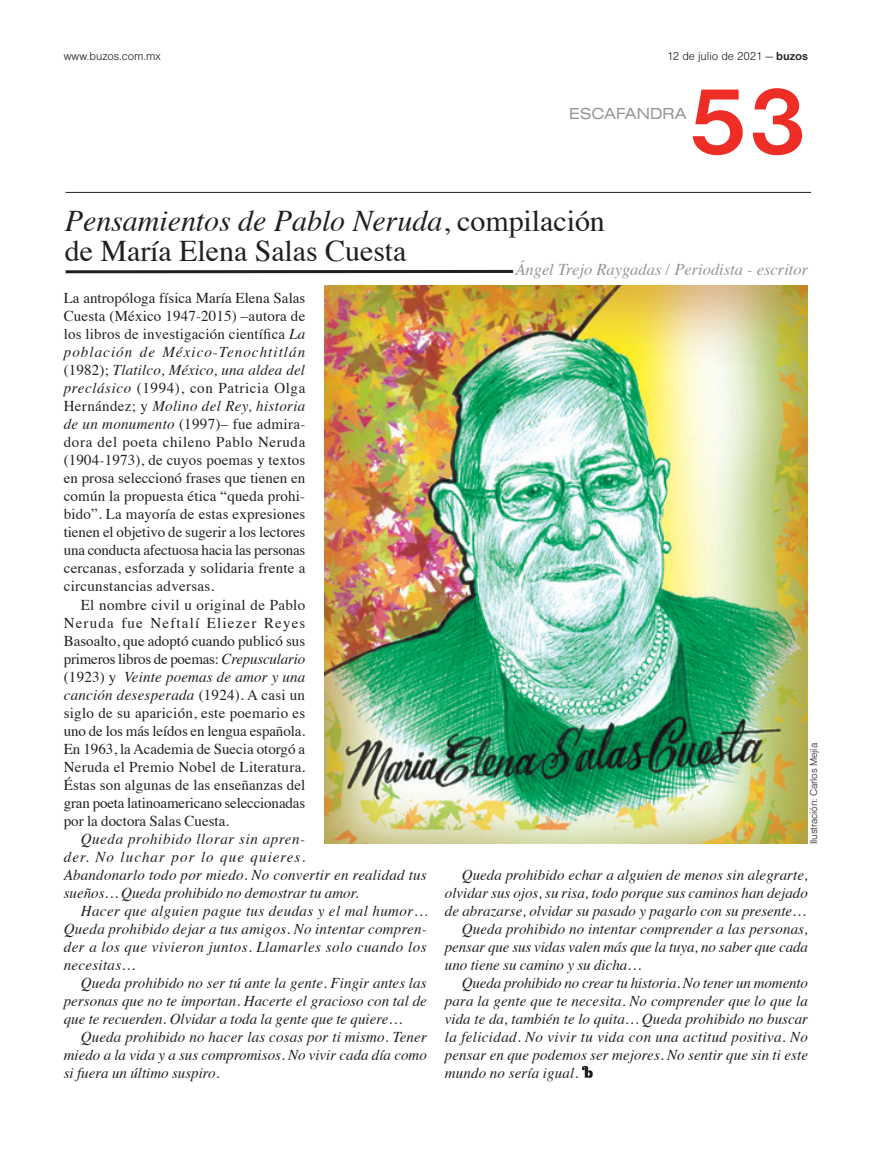
<style>
.page{position:relative;width:893px;height:1149px;background:#fff}
.page>*{position:absolute;margin:0;border:0;box-sizing:border-box;transform-origin:0 0}
.t1{font:700 98.55px "Nimbus Sans DOT";color:#ee2d27}
.t2{font:30px/30px "Times";color:#231f20}
.t3{font:italic 16.5px "Times";color:#939598}
.t4{font:16.5px "Nimbus San D Regu Exte";color:#939598}
.t5{font:italic 15px/18px "Times";color:#231f20;text-align:justify}
.t6{font:15px/18px "Times";letter-spacing:.01em;color:#231f20;text-align:justify}
.t7{font:italic 15px "Times";letter-spacing:.025em;color:#231f20}
.t8{font:12px "Nimbus Sans DOT Ligh";color:#231f20}
.t9{font:10.5px "Nimbus Sans DOT Ligh";letter-spacing:-.01em;color:#231f20}
.s1{font-family:"Nimbus Sans DOT";font-weight:700}
.s2{font-style:italic}
</style>
<div class="page">
<img style="left:324px;top:285px;width:484px;height:558px">
<hr style="left:66px;top:192px;width:745px;height:1px;background:#231f20">
<hr style="left:66px;top:270px;width:447px;height:3px;background:#231f20">
<svg style="left:582px;top:1065px;width:11px;height:12px"></svg>
<p class="t8" style="left:64px;top:50px;width:99px">www.buzos.com.mx</p>
<p class="t8" style="left:667px;top:50px;width:142px">12 de julio de 2021 — <span class="s1">buzos</span></p>
<h1 class="t1" style="left:686px;top:66px;width:124px">53</h1>
<p class="t4" style="left:569px;top:104px;width:119px">ESCAFANDRA</p>
<h2 class="t2" style="left:65px;top:204px;width:542px"><span class="s2">Pensamientos de Pablo Neruda</span>, compilación de María Elena Salas Cuesta</h2>
<p class="t3" style="left:515px;top:255px;width:294px">Ángel Trejo Raygadas / Periodista - escritor</p>
<p class="t6" style="left:64px;top:288px;width:243px">La antropóloga física María Elena Salas Cuesta (México 1947-2015) –autora de los libros de investigación científica <span class="s2">La población de México</span>-<span class="s2">Tenochtitlán </span>(1982); <span class="s2">Tlatilco, México, una aldea del preclásico</span> (1994), con Patricia Olga Hernández; y <span class="s2">Molino del Rey, historia de un monumento</span> (1997)– fue admira&shy;dora del poeta chileno Pablo Neruda (1904-1973), de cuyos poemas y textos en prosa seleccionó frases que tienen en común la propuesta ética “queda prohi&shy;bido”. La mayoría de estas expresiones tienen el objetivo de sugerir a los lectores una conducta afectuosa hacia las personas cercanas, esforzada y solidaria frente a circunstancias adversas.</p>
<p class="t6" style="left:64px;top:594px;width:243px;text-indent:17px">El nombre civil u original de Pablo Neruda fue Neftalí Eliezer Reyes Basoalto, que adoptó cuando publicó sus primeros libros de poemas: <span class="s2">Crepusculario </span>(1923) y <span class="s2">Veinte poemas de amor y una canción desesperada</span> (1924). A casi un siglo de su aparición, este poemario es uno de los más leídos en lengua española.<br>En 1963, la Academia de Suecia otorgó a Neruda el Premio Nobel de Literatura.<br>Éstas son algunas de las enseñanzas del gran poeta latinoamericano seleccionadas por la doctora Salas Cuesta.</p>
<p class="t5" style="left:64px;top:828px;width:364px;text-align:left;text-indent:17px">Queda prohibido llorar sin apren-<br>der. No luchar por lo que quieres.<br>Abandonarlo todo por miedo. No convertir en realidad tus sueños… Queda prohibido no demostrar tu amor.</p>
<p class="t5" style="left:64px;top:900px;width:365px;text-indent:17px">Hacer que alguien pague tus deudas y el mal humor… Queda prohibido dejar a tus amigos. No intentar compren&shy;der a los que vivieron juntos. Llamarles solo cuando los necesitas…</p>
<p class="t5" style="left:64px;top:972px;width:365px;text-indent:17px">Queda prohibido no ser tú ante la gente. Fingir antes las personas que no te importan. Hacerte el gracioso con tal de que te recuerden. Olvidar a toda la gente que te quiere…</p>
<p class="t5" style="left:64px;top:1026px;width:365px;text-indent:17px">Queda prohibido no hacer las cosas por ti mismo. Tener miedo a la vida y a sus compromisos. No vivir cada día como si fuera un último suspiro.</p>
<p class="t9" style="left:808px;top:843px;width:102px;rotate:-90deg">Ilustración: Carlos Mejía</p>
<p class="t5" style="left:462px;top:864px;width:347px">Queda prohibido echar a alguien de menos sin alegrarte,</p>
<p class="t5" style="left:445px;top:882px;width:365px">olvidar sus ojos, su risa, todo porque sus caminos han dejado</p>
<p class="t5" style="left:445px;top:900px;width:362px">de abrazarse, olvidar su pasado y pagarlo con su presente…</p>
<p class="t5" style="left:462px;top:918px;width:348px">Queda prohibido no intentar comprender a las personas,</p>
<p class="t5" style="left:445px;top:936px;width:365px">pensar que sus vidas valen más que la tuya, no saber que cada</p>
<p class="t5" style="left:445px;top:954px;width:197px">uno tiene su camino y su dicha…</p>
<p class="t5" style="left:462px;top:972px;width:348px">Queda prohibido no crear tu historia. No tener un momento</p>
<p class="t5" style="left:445px;top:990px;width:364px">para la gente que te necesita. No comprender que lo que la</p>
<p class="t5" style="left:445px;top:1008px;width:365px">vida te da, también te lo quita… Queda prohibido no buscar</p>
<p class="t7" style="left:445px;top:1023px;width:365px">la felicidad. No vivir tu vida con una actitud positiva. No</p>
<p class="t5" style="left:445px;top:1044px;width:365px">pensar en que podemos ser mejores. No sentir que sin ti este</p>
<p class="t5" style="left:445px;top:1062px;width:135px">mundo no sería igual.</p>
</div>
